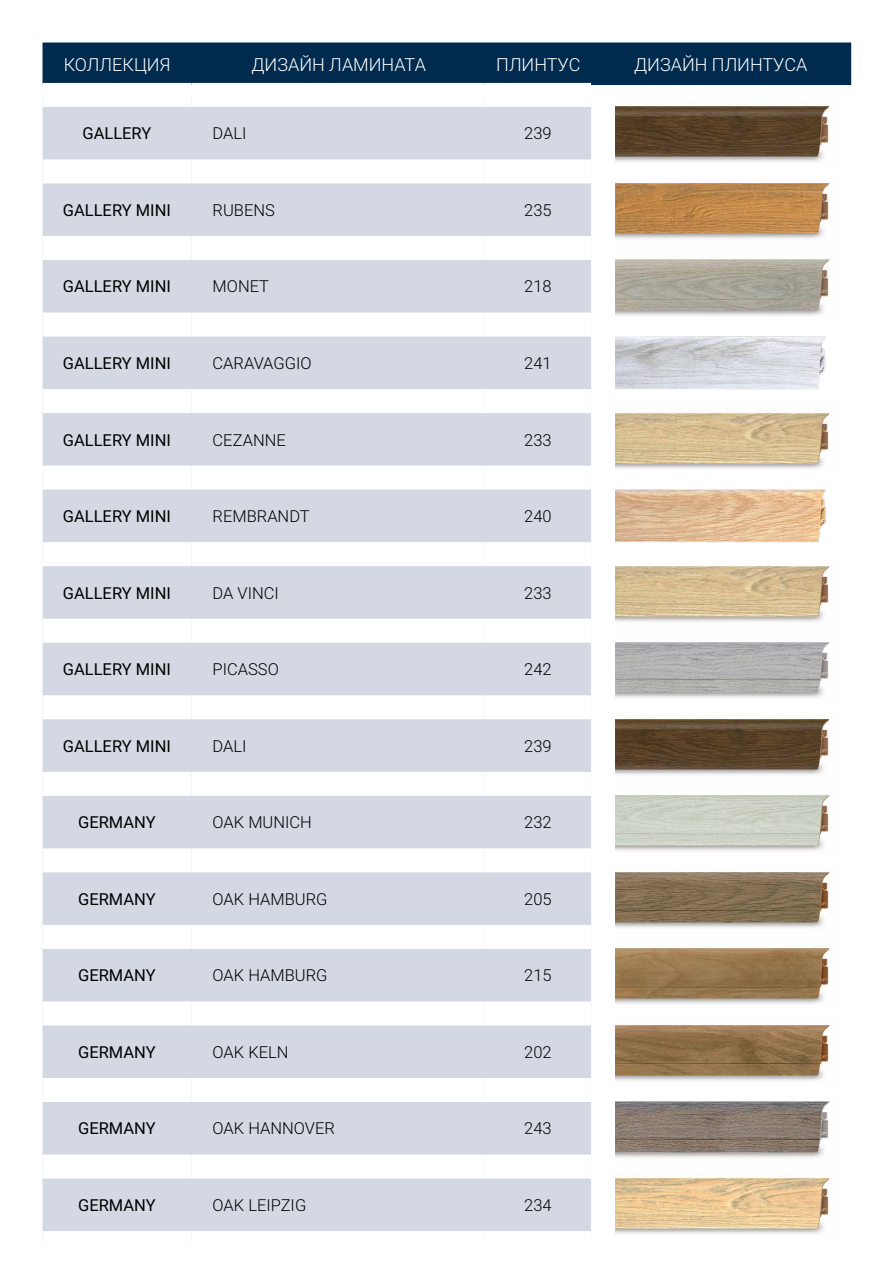
<style>
.page{position:relative;width:893px;height:1263px;background:#fff}
.page>*{position:absolute;margin:0;border:0;box-sizing:border-box;transform-origin:0 0}
.t1{font:300 18px "Roboto";color:#fff}
.t2{font:300 16.5px "Roboto";color:#000}
.t3{font:16.5px "Roboto";color:#000}
</style>
<div class="page">
<div style="left:43px;top:43px;width:807px;height:42px;background:#002a4e"></div>
<hr style="left:850px;top:43px;width:1px;height:42px;background:#002a4e">
<div style="left:43px;top:107px;width:548px;height:1124px;background:#d3d8e2"></div>
<div style="left:191px;top:83px;width:294px;height:24px;background:#fff"></div>
<div style="left:485px;top:83px;width:106px;height:24px;background:#fff"></div>
<div style="left:191px;top:159px;width:294px;height:24px;background:#fff"></div>
<div style="left:485px;top:159px;width:106px;height:24px;background:#fff"></div>
<div style="left:191px;top:236px;width:294px;height:24px;background:#fff"></div>
<div style="left:485px;top:236px;width:106px;height:24px;background:#fff"></div>
<div style="left:191px;top:313px;width:294px;height:24px;background:#fff"></div>
<div style="left:485px;top:313px;width:106px;height:24px;background:#fff"></div>
<div style="left:191px;top:389px;width:294px;height:24px;background:#fff"></div>
<div style="left:485px;top:389px;width:106px;height:24px;background:#fff"></div>
<div style="left:191px;top:466px;width:294px;height:24px;background:#fff"></div>
<div style="left:485px;top:466px;width:106px;height:24px;background:#fff"></div>
<div style="left:191px;top:542px;width:294px;height:24px;background:#fff"></div>
<div style="left:485px;top:542px;width:106px;height:24px;background:#fff"></div>
<div style="left:191px;top:619px;width:294px;height:24px;background:#fff"></div>
<div style="left:485px;top:619px;width:106px;height:24px;background:#fff"></div>
<div style="left:191px;top:695px;width:294px;height:24px;background:#fff"></div>
<div style="left:485px;top:695px;width:106px;height:24px;background:#fff"></div>
<div style="left:191px;top:772px;width:294px;height:24px;background:#fff"></div>
<div style="left:485px;top:772px;width:106px;height:24px;background:#fff"></div>
<div style="left:191px;top:848px;width:294px;height:24px;background:#fff"></div>
<div style="left:191px;top:925px;width:294px;height:24px;background:#fff"></div>
<div style="left:485px;top:848px;width:106px;height:24px;background:#fff"></div>
<div style="left:485px;top:925px;width:106px;height:24px;background:#fff"></div>
<div style="left:191px;top:1001px;width:294px;height:24px;background:#fff"></div>
<div style="left:485px;top:1001px;width:106px;height:24px;background:#fff"></div>
<div style="left:191px;top:1078px;width:294px;height:24px;background:#fff"></div>
<div style="left:485px;top:1078px;width:106px;height:24px;background:#fff"></div>
<div style="left:191px;top:1154px;width:294px;height:24px;background:#fff"></div>
<div style="left:485px;top:1154px;width:106px;height:24px;background:#fff"></div>
<div style="left:43px;top:83px;width:148px;height:24px;background:#fff"></div>
<div style="left:43px;top:159px;width:148px;height:24px;background:#fff"></div>
<div style="left:43px;top:236px;width:148px;height:24px;background:#fff"></div>
<div style="left:43px;top:313px;width:148px;height:24px;background:#fff"></div>
<div style="left:43px;top:389px;width:148px;height:24px;background:#fff"></div>
<div style="left:43px;top:466px;width:148px;height:24px;background:#fff"></div>
<div style="left:43px;top:542px;width:148px;height:24px;background:#fff"></div>
<div style="left:43px;top:619px;width:148px;height:24px;background:#fff"></div>
<div style="left:43px;top:695px;width:148px;height:24px;background:#fff"></div>
<div style="left:43px;top:772px;width:148px;height:24px;background:#fff"></div>
<div style="left:43px;top:848px;width:148px;height:24px;background:#fff"></div>
<div style="left:43px;top:925px;width:148px;height:24px;background:#fff"></div>
<div style="left:43px;top:1001px;width:148px;height:24px;background:#fff"></div>
<div style="left:43px;top:1078px;width:148px;height:24px;background:#fff"></div>
<div style="left:43px;top:1154px;width:148px;height:24px;background:#fff"></div>
<img style="left:615px;top:105px;width:215px;height:57px">
<img style="left:615px;top:183px;width:215px;height:56px">
<img style="left:615px;top:259px;width:215px;height:57px">
<img style="left:615px;top:336px;width:211px;height:54px">
<img style="left:615px;top:412px;width:215px;height:57px">
<img style="left:615px;top:489px;width:211px;height:54px">
<img style="left:615px;top:565px;width:215px;height:57px">
<img style="left:615px;top:642px;width:215px;height:56px">
<img style="left:615px;top:718px;width:215px;height:57px">
<img style="left:615px;top:794px;width:215px;height:57px">
<img style="left:615px;top:871px;width:215px;height:57px">
<img style="left:615px;top:947px;width:215px;height:57px">
<img style="left:615px;top:1025px;width:215px;height:56px">
<img style="left:615px;top:1101px;width:215px;height:57px">
<img style="left:615px;top:1176px;width:215px;height:58px">
<p class="t1" style="left:64px;top:52px;width:108px">КОЛЛЕКЦИЯ</p>
<p class="t1" style="left:252px;top:52px;width:176px">ДИЗАЙН ЛАМИНАТА</p>
<p class="t1" style="left:496px;top:52px;width:86px">ПЛИНТУС</p>
<p class="t1" style="left:634px;top:52px;width:175px">ДИЗАЙН ПЛИНТУСА</p>
<p class="t3" style="left:83px;top:122px;width:70px">GALLERY</p>
<p class="t2" style="left:213px;top:122px;width:36px">DALI</p>
<p class="t2" style="left:524px;top:122px;width:29px">239</p>
<p class="t3" style="left:63px;top:198px;width:95px">GALLERY MINI</p>
<p class="t2" style="left:213px;top:198px;width:64px">RUBENS</p>
<p class="t2" style="left:524px;top:198px;width:29px">235</p>
<p class="t3" style="left:63px;top:275px;width:95px">GALLERY MINI</p>
<p class="t2" style="left:213px;top:275px;width:58px">MONET</p>
<p class="t2" style="left:524px;top:275px;width:29px">218</p>
<p class="t3" style="left:63px;top:352px;width:95px">GALLERY MINI</p>
<p class="t2" style="left:213px;top:352px;width:98px">CARAVAGG IO</p>
<p class="t2" style="left:524px;top:352px;width:29px">241</p>
<p class="t3" style="left:63px;top:428px;width:95px">GALLERY MINI</p>
<p class="t2" style="left:213px;top:428px;width:75px">CEZANNE</p>
<p class="t2" style="left:524px;top:428px;width:29px">233</p>
<p class="t3" style="left:63px;top:505px;width:95px">GALLERY MINI</p>
<p class="t2" style="left:213px;top:505px;width:99px">REMBRANDT</p>
<p class="t2" style="left:524px;top:505px;width:29px">240</p>
<p class="t3" style="left:63px;top:581px;width:95px">GALLERY MINI</p>
<p class="t2" style="left:213px;top:581px;width:68px">DA VINCI</p>
<p class="t2" style="left:524px;top:581px;width:29px">233</p>
<p class="t3" style="left:63px;top:658px;width:95px">GALLERY MINI</p>
<p class="t2" style="left:213px;top:658px;width:66px">PICASSO</p>
<p class="t2" style="left:524px;top:658px;width:29px">242</p>
<p class="t3" style="left:63px;top:734px;width:95px">GALLERY MINI</p>
<p class="t2" style="left:213px;top:734px;width:36px">DALI</p>
<p class="t2" style="left:524px;top:734px;width:29px">239</p>
<p class="t3" style="left:78px;top:811px;width:79px">GERMANY</p>
<p class="t2" style="left:213px;top:811px;width:101px">OAK MUNICH</p>
<p class="t2" style="left:524px;top:811px;width:29px">232</p>
<p class="t3" style="left:78px;top:887px;width:79px">GERMANY</p>
<p class="t2" style="left:213px;top:887px;width:114px">OAK HAMBURG</p>
<p class="t2" style="left:524px;top:887px;width:29px">205</p>
<p class="t3" style="left:78px;top:964px;width:79px">GERMANY</p>
<p class="t2" style="left:213px;top:964px;width:114px">OAK HAMBURG</p>
<p class="t2" style="left:524px;top:964px;width:29px">215</p>
<p class="t3" style="left:78px;top:1040px;width:79px">GERMANY</p>
<p class="t2" style="left:213px;top:1040px;width:77px">OAK KELN</p>
<p class="t2" style="left:524px;top:1040px;width:29px">202</p>
<p class="t3" style="left:78px;top:1117px;width:79px">GERMANY</p>
<p class="t2" style="left:213px;top:1117px;width:124px">OAK HANNOVER</p>
<p class="t2" style="left:524px;top:1117px;width:29px">243</p>
<p class="t3" style="left:78px;top:1193px;width:79px">GERMANY</p>
<p class="t2" style="left:213px;top:1193px;width:44px">OAK LEIPZI</p>
<p class="t2" style="left:295px;top:1193px;width:13px">G</p>
<p class="t2" style="left:524px;top:1193px;width:29px">234</p>
</div>
